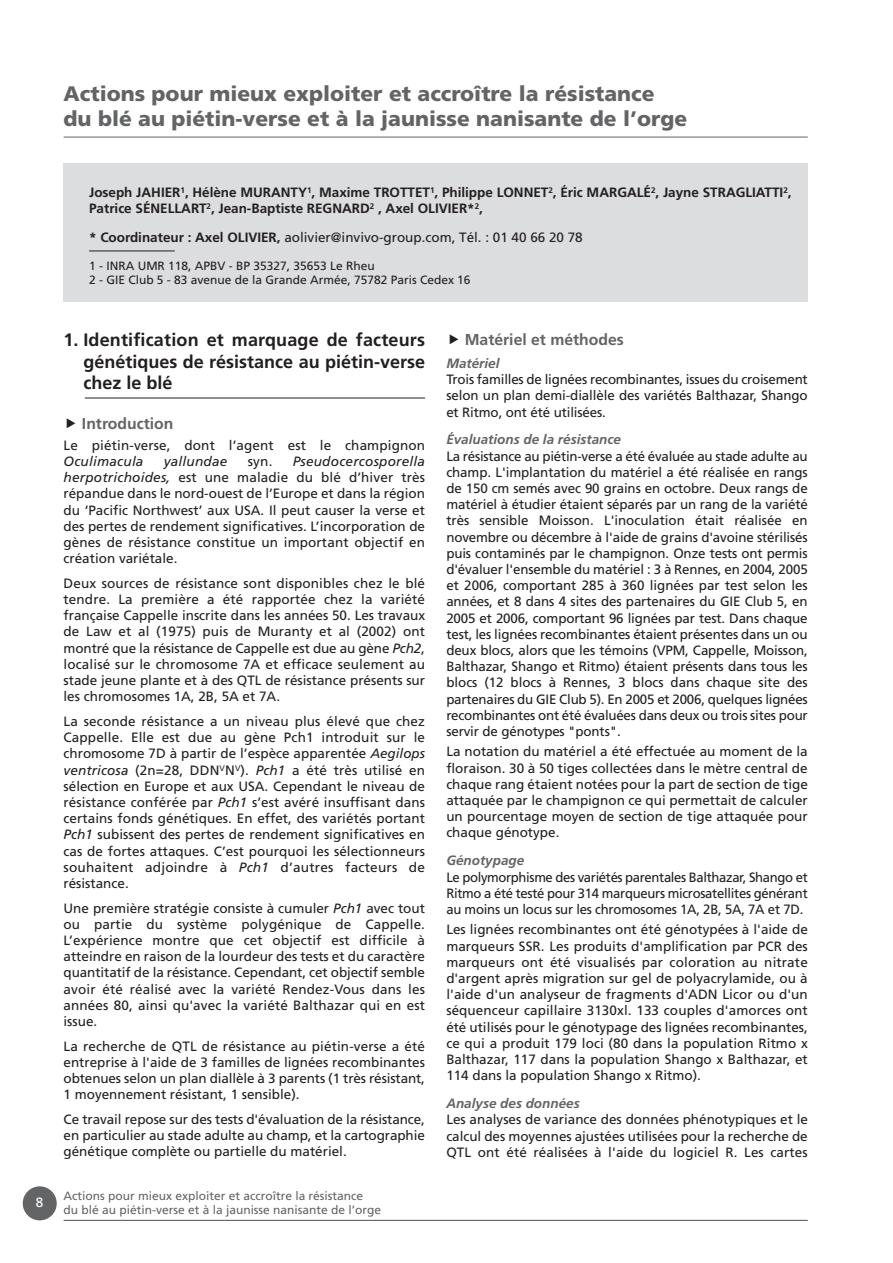
<style>
.page{position:relative;width:893px;height:1263px;background:#fff}
.page>*{position:absolute;margin:0;border:0;box-sizing:border-box;transform-origin:0 0}
.t1{font:900 21px/25.2px "Frutiger";color:#636466}
.t2{font:700 18px/21.6px "Frutiger";color:#231f20;text-align:justify}
.t3{font:700 15.75px "Frutiger";color:#636466}
.t4{font:13.5px/16.2px "Frutiger";color:#231f20;text-align:justify}
.t5{font:700 13.5px/16.2px "Frutiger";color:#231f20}
.t6{font:italic 700 13.5px "Frutiger";color:#636466}
.t7{font:italic 13.5px "Frutiger";letter-spacing:.015em;color:#231f20}
.t8{font:13.5px "Frutiger";color:#fff}
.t9{font:12px/14.4px "Frutiger";color:#636466}
.t10{font:12px/14.4px "Frutiger";color:#231f20}
.s1{font-weight:700}
.s2{font-style:italic}
</style>
<div class="page">
<div style="left:23px;top:1186px;width:34px;height:34px;background:#636466;border-radius:50%"></div>
<hr style="left:64px;top:1220px;width:744px;height:1px;background:#636466">
<hr style="left:85px;top:398px;width:340px;height:1px;background:#231f20">
<hr style="left:64px;top:137px;width:744px;height:1px;background:#636466">
<div style="left:64px;top:163px;width:744px;height:138px;background:#dcddde"></div>
<hr style="left:89px;top:251px;width:86px;height:1px;background:#231f20">
<h1 class="t1" style="left:64px;top:83px;width:625px">Actions pour mieux exploiter et accroître la résistance du blé au piétin-verse et à la jaunisse nanisante de l’orge</h1>
<p class="t5" style="left:89px;top:185px;width:704px">Joseph JAHIER<sup>1</sup>, Hélène MURANTY<sup>1</sup>, Maxime TROTTET<sup>1</sup>, Philippe LONNET<sup>2</sup>, Éric MARGALÉ<sup>2</sup>, Jayne STRAGLIATTI<sup>2</sup>,<br>Patrice SÉNELLART<sup>2</sup>, Jean-Baptiste REGNARD<sup>2</sup> , Axel OLIVIER*<sup>2</sup>,</p>
<p class="t4" style="left:89px;top:230px;width:495px"><span class="s1">* Coordinateur : Axel OLIVIER,</span> aolivier@invivo-group.com, Tél. : 01 40 66 20 78</p>
<p class="t10" style="left:89px;top:259px;width:383px">1 - INRA UMR 118, APBV - BP 35327, 35653 Le Rheu<br>2 - GIE Club 5 - 83 avenue de la Grande Armée, 75782 Paris Cedex 16</p>
<h2 class="t2" style="left:83px;top:330px;width:343px;text-indent:-20px">1. Identification et marquage de facteurs génétiques de résistance au piétin-verse chez le blé</h2>
<p class="t3" style="left:82px;top:417px;width:93px">Introduction</p>
<p class="t4" style="left:64px;top:438px;width:363px">Le piétin-verse, dont l’agent est le champignon</p>
<p class="t7" style="left:64px;top:456px;width:81px">Oculimacula</p>
<p class="t7" style="left:164px;top:456px;width:65px">yallundae</p>
<p class="t4" style="left:248px;top:454px;width:26px">syn.</p>
<p class="t4" style="left:64px;top:454px;width:363px;text-indent:229px"><span class="s2">Pseudocercosporella herpotrichoides,</span> est une maladie du blé d’hiver très répandue dans le nord-ouest de l’Europe et dans la région du ‘Pacific Northwest’ aux USA. Il peut causer la verse et des pertes de rendement significatives. L’incorporation de gènes de résistance constitue un important objectif en création variétale.</p>
<p class="t4" style="left:64px;top:576px;width:363px">Deux sources de résistance sont disponibles chez le blé tendre. La première a été rapportée chez la variété française Cappelle inscrite dans les années 50. Les travaux de Law et al (1975) puis de Muranty et al (2002) ont montré que la résistance de Cappelle est due au gène <span class="s2">Pch2</span>, localisé sur le chromosome 7A et efficace seulement au stade jeune plante et à des QTL de résistance présents sur les chromosomes 1A, 2B, 5A et 7A.</p>
<p class="t4" style="left:64px;top:714px;width:363px">La seconde résistance a un niveau plus élevé que chez Cappelle. Elle est due au gène Pch1 introduit sur le chromosome 7D à partir de l’espèce apparentée <span class="s2">Aegilops ventricosa</span> (2n=28, DDN<sup>V</sup>N<sup>V</sup>). <span class="s2">Pch1</span> a été très utilisé en sélection en Europe et aux USA. Cependant le niveau de résistance conférée par <span class="s2">Pch1</span> s’est avéré insuffisant dans certains fonds génétiques. En effet, des variétés portant <span class="s2">Pch1</span> subissent des pertes de rendement significatives en cas de fortes attaques. C’est pourquoi les sélectionneurs souhaitent adjoindre à <span class="s2">Pch1</span> d’autres facteurs de résistance.</p>
<p class="t4" style="left:64px;top:901px;width:363px">Une première stratégie consiste à cumuler <span class="s2">Pch1</span> avec tout ou partie du système polygénique de Cappelle.<br>L’expérience montre que cet objectif est difficile à atteindre en raison de la lourdeur des tests et du caractère quantitatif de la résistance. Cependant, cet objectif semble avoir été réalisé avec la variété Rendez-Vous dans les années 80, ainsi qu'avec la variété Balthazar qui en est issue.</p>
<p class="t4" style="left:64px;top:1039px;width:363px">La recherche de QTL de résistance au piétin-verse a été entreprise à l'aide de 3 familles de lignées recombinantes obtenues selon un plan diallèle à 3 parents (1 très résistant, 1 moyennement résistant, 1 sensible).</p>
<p class="t4" style="left:64px;top:1112px;width:363px">Ce travail repose sur des tests d'évaluation de la résistance, en particulier au stade adulte au champ, et la cartographie génétique complète ou partielle du matériel.</p>
<p class="t8" style="left:36px;top:1197px;width:9px">8</p>
<p class="t9" style="left:64px;top:1189px;width:319px">Actions pour mieux exploiter et accroître la résistance<br>du blé au piétin-verse et à la jaunisse nanisante de l’orge</p>
<p class="t3" style="left:465px;top:333px;width:161px">Matériel et méthodes</p>
<p class="t6" style="left:446px;top:358px;width:55px">Matériel</p>
<p class="t4" style="left:446px;top:372px;width:363px">Trois familles de lignées recombinantes, issues du croisement selon un plan demi-diallèle des variétés Balthazar, Shango et Ritmo, ont été utilisées.</p>
<p class="t6" style="left:446px;top:434px;width:176px">Évaluations de la résistance</p>
<p class="t4" style="left:446px;top:449px;width:363px">La résistance au piétin-verse a été évaluée au stade adulte au champ. L'implantation du matériel a été réalisée en rangs de 150 cm semés avec 90 grains en octobre. Deux rangs de matériel à étudier étaient séparés par un rang de la variété très sensible Moisson. L'inoculation était réalisée en novembre ou décembre à l'aide de grains d'avoine stérilisés puis contaminés par le champignon. Onze tests ont permis d'évaluer l'ensemble du matériel : 3 à Rennes, en 2004, 2005 et 2006, comportant 285 à 360 lignées par test selon les années, et 8 dans 4 sites des partenaires du GIE Club 5, en 2005 et 2006, comportant 96 lignées par test. Dans chaque test, les lignées recombinantes étaient présentes dans un ou deux blocs, alors que les témoins (VPM, Cappelle, Moisson, Balthazar, Shango et Ritmo) étaient présents dans tous les blocs (12 blocs à Rennes, 3 blocs dans chaque site des partenaires du GIE Club 5). En 2005 et 2006, quelques lignées recombinantes ont été évaluées dans deux ou trois sites pour servir de génotypes "ponts".</p>
<p class="t4" style="left:446px;top:745px;width:363px">La notation du matériel a été effectuée au moment de la floraison. 30 à 50 tiges collectées dans le mètre central de chaque rang étaient notées pour la part de section de tige attaquée par le champignon ce qui permettait de calculer un pourcentage moyen de section de tige attaquée pour chaque génotype.</p>
<p class="t6" style="left:446px;top:855px;width:79px">Génotypage</p>
<p class="t4" style="left:446px;top:870px;width:363px">Le polymorphisme des variétés parentales Balthazar, Shango et Ritmo a été testé pour 314 marqueurs microsatellites générant au moins un locus sur les chromosomes 1A, 2B, 5A, 7A et 7D.</p>
<p class="t4" style="left:446px;top:923px;width:363px">Les lignées recombinantes ont été génotypées à l'aide de marqueurs SSR. Les produits d'amplification par PCR des marqueurs ont été visualisés par coloration au nitrate d'argent après migration sur gel de polyacrylamide, ou à l'aide d'un analyseur de fragments d'ADN Licor ou d'un séquenceur capillaire 3130xl. 133 couples d'amorces ont été utilisés pour le génotypage des lignées recombinantes, ce qui a produit 179 loci (80 dans la population Ritmo x Balthazar, 117 dans la population Shango x Balthazar, et 114 dans la population Shango x Ritmo).</p>
<p class="t6" style="left:446px;top:1098px;width:135px">Analyse des données</p>
<p class="t4" style="left:446px;top:1113px;width:363px">Les analyses de variance des données phénotypiques et le calcul des moyennes ajustées utilisées pour la recherche de QTL ont été réalisées à l'aide du logiciel R. Les cartes</p>
</div>
